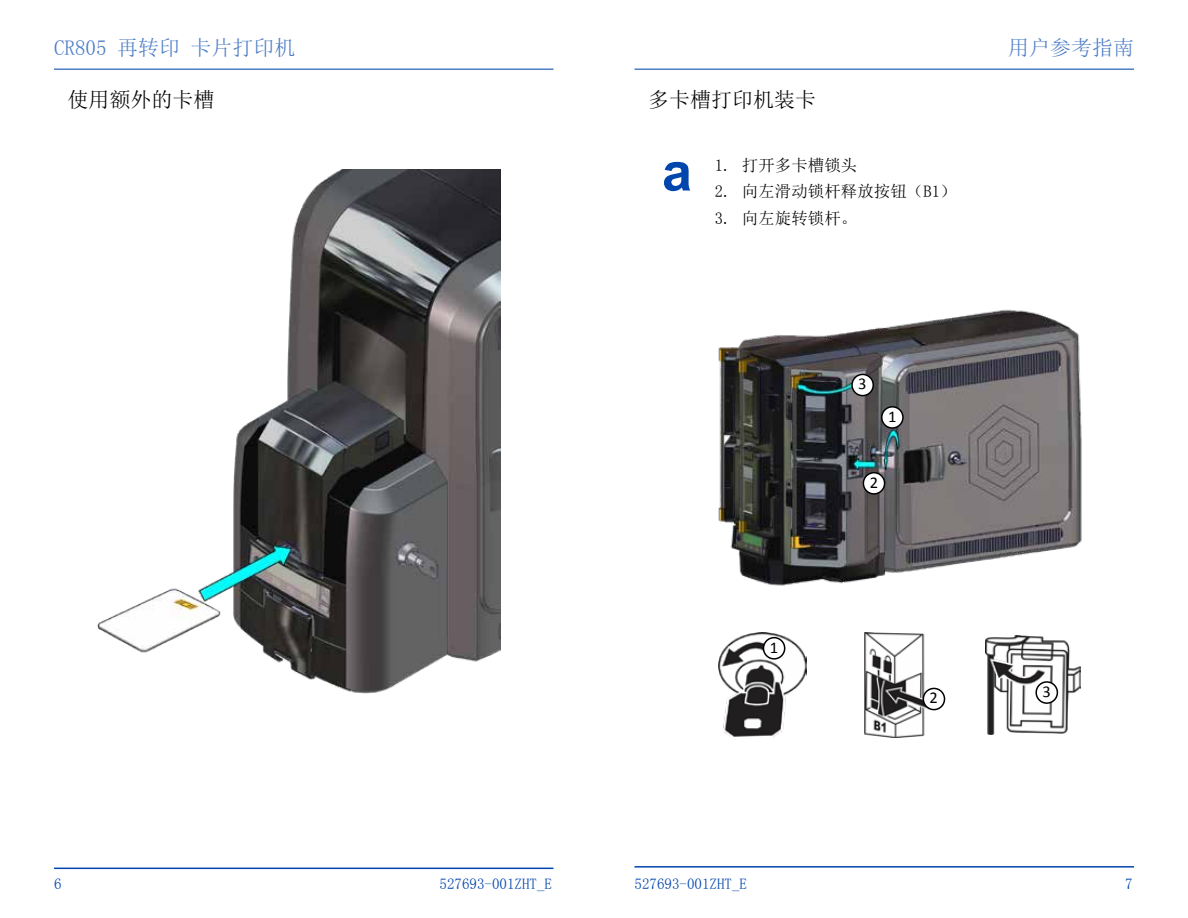
<style>
.page{position:relative;width:1188px;height:918px;background:#fff}
.page>*{position:absolute;margin:0;border:0;box-sizing:border-box;transform-origin:0 0}
.t1{font:700 54px "Arial";color:#0046ad}
.t2{font:21px "Sim Sun";color:#4d7dc6}
.t3{font:21px "Sim Sun";color:#000}
.t4{font:16.5px "Sim Sun";color:#000}
.t5{font:16.5px "Calibri";color:#000}
.t6{font:15px "Sim Sun";color:#0046ad}
</style>
<div class="page">
<hr style="left:54px;top:868px;width:500px;height:1px;background:#0046ad">
<hr style="left:634px;top:866px;width:500px;height:2px;background:#0046ad">
<img style="left:97px;top:169px;width:403px;height:525px">
<img style="left:719px;top:633px;width:88px;height:104px">
<div style="left:763px;top:638px;width:22px;height:21px;background:#fff;border-radius:50%"></div>
<div style="left:763px;top:637px;width:22px;height:23px;border:2px solid #000;border-radius:50%"></div>
<img style="left:864px;top:633px;width:67px;height:104px">
<div style="left:923px;top:688px;width:22px;height:22px;background:#fff;border-radius:50%"></div>
<div style="left:923px;top:688px;width:22px;height:22px;border:2px solid #000;border-radius:50%"></div>
<img style="left:985px;top:635px;width:95px;height:100px">
<div style="left:1036px;top:682px;width:21px;height:21px;background:#fff;border-radius:50%"></div>
<div style="left:1035px;top:681px;width:23px;height:23px;border:2px solid #000;border-radius:50%"></div>
<img style="left:718px;top:309px;width:364px;height:277px">
<div style="left:852px;top:374px;width:21px;height:22px;background:#fff;border-radius:50%"></div>
<div style="left:851px;top:374px;width:23px;height:22px;border:2px solid #000;border-radius:50%"></div>
<div style="left:863px;top:473px;width:22px;height:21px;background:#fff;border-radius:50%"></div>
<div style="left:863px;top:472px;width:22px;height:23px;border:2px solid #000;border-radius:50%"></div>
<div style="left:882px;top:407px;width:21px;height:21px;background:#fff;border-radius:50%"></div>
<div style="left:881px;top:406px;width:23px;height:23px;border:2px solid #000;border-radius:50%"></div>
<hr style="left:54px;top:68px;width:500px;height:2px;background:#4d7dc6">
<hr style="left:634px;top:68px;width:500px;height:2px;background:#4d7dc6">
<p class="t2" style="left:54px;top:37px;width:243px">CR805 再转印 卡片打印机</p>
<p class="t2" style="left:1008px;top:37px;width:127px">用户参考指南</p>
<p class="t3" style="left:68px;top:89px;width:148px">使用额外的卡槽</p>
<p class="t3" style="left:648px;top:89px;width:169px">多卡槽打印机装卡</p>
<p class="t6" style="left:54px;top:876px;width:9px">6</p>
<p class="t6" style="left:440px;top:876px;width:114px">527693-001ZHT_E</p>
<h1 class="t1" style="left:662px;top:136px;width:32px">a</h1>
<p class="t4" style="left:715px;top:156px;width:144px">1. 打开多卡槽锁头</p>
<p class="t4" style="left:715px;top:183px;width:243px">2. 向左滑动锁杆释放按钮（B1）</p>
<p class="t4" style="left:715px;top:209px;width:144px">3. 向左旋转锁杆。</p>
<p class="t5" style="left:858px;top:373px;width:10px">3</p>
<p class="t5" style="left:888px;top:406px;width:10px">1</p>
<p class="t5" style="left:870px;top:472px;width:10px">2</p>
<p class="t5" style="left:770px;top:637px;width:10px">1</p>
<p class="t5" style="left:930px;top:687px;width:10px">2</p>
<p class="t5" style="left:1042px;top:681px;width:10px">3</p>
<p class="t6" style="left:634px;top:876px;width:114px">527693-001ZHT_E</p>
<p class="t6" style="left:1125px;top:876px;width:9px">7</p>
</div>
